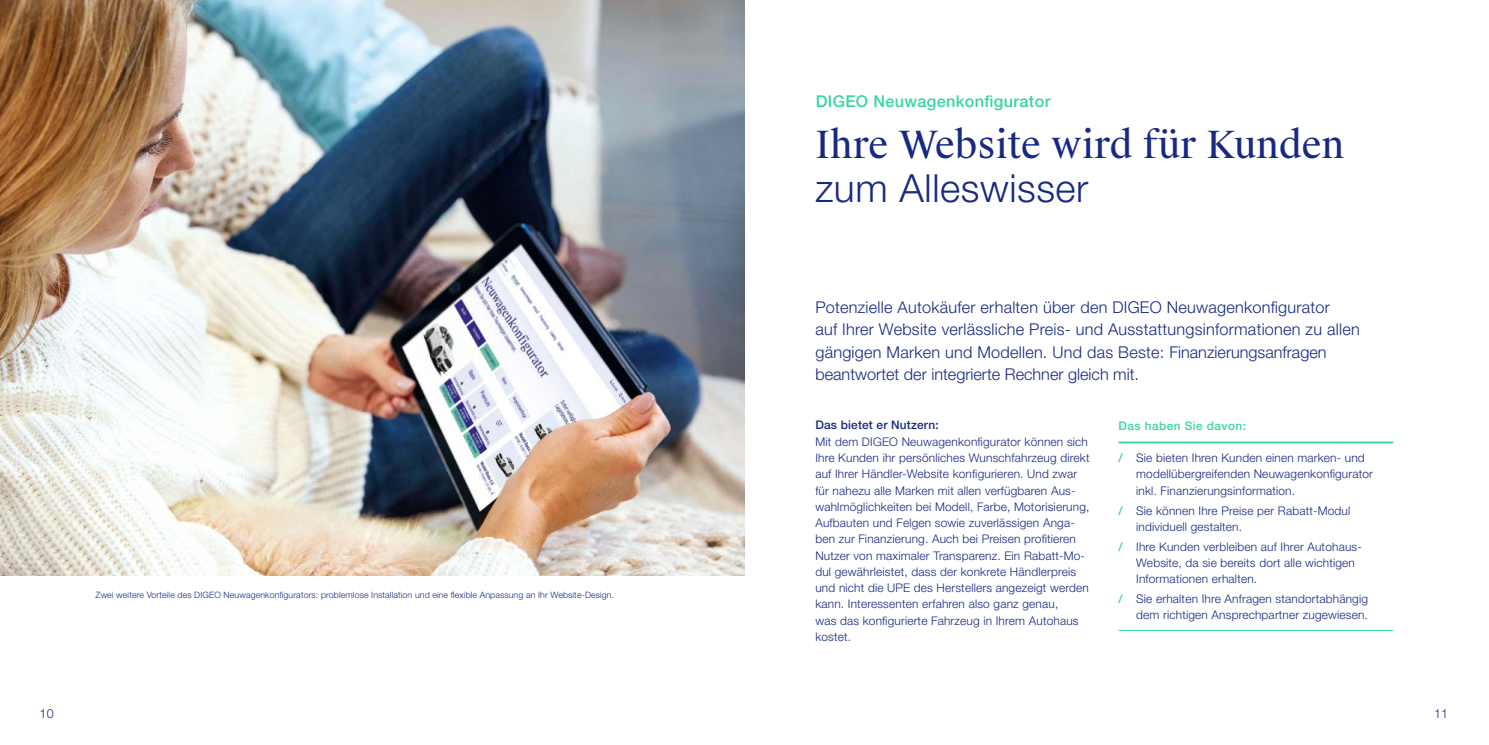
<style>
.page{position:relative;width:1489px;height:745px;background:#fff}
.page>*{position:absolute;margin:0;border:0;box-sizing:border-box;transform-origin:0 0}
.t1{font:300 38.75px "Helvetica Neue LT Std";letter-spacing:.015em;color:#172983}
.t2{font:37.5px "Suisse Works";letter-spacing:.005em;color:#172983}
.t3{font:300 16.25px/22.5px "Helvetica Neue LT Std";letter-spacing:.015em;color:#172983}
.t4{font:500 16.25px "Helvetica Neue LT Std";letter-spacing:.02em;color:#3ad4a7}
.t5{font:300 12.5px "Helvetica Neue LT Std";color:#172983}
.t6{font:300 11.88px/16.2px "Helvetica Neue LT Std";letter-spacing:.015em;color:#172983}
.t7{font:500 11.88px "Helvetica Neue LT Std";letter-spacing:.015em;color:#172983}
.t8{font:500 11.88px "Helvetica Neue LT Std";letter-spacing:.035em;color:#3ad4a7}
.t9{font:300 8.75px "Helvetica Neue LT Std";letter-spacing:.015em;color:#172983}
.s1{font-weight:500;color:#3ad4a7}
</style>
<div class="page">
<hr style="left:1118px;top:629px;width:275px;height:1px;background:#3ad4a7">
<hr style="left:1118px;top:441px;width:275px;height:2px;background:#3ad4a7">
<img style="left:0;top:0;width:744px;height:575px">
<h3 class="t4" style="left:815px;top:92px;width:236px">DIGEO Neuwagenkonfigurator</h3>
<p class="t9" style="left:95px;top:589px;width:520px">Zwei weitere Vorteile des DIGEO Neuwagenkonfigurators: problemlose Installation und eine flexible Anpassung an Ihr Website-Design.</p>
<h2 class="t2" style="left:815px;top:121px;width:530px">Ihre Website wird für Kunden</h2>
<h1 class="t1" style="left:815px;top:164px;width:274px">zum Alleswisser</h1>
<p class="t3" style="left:815px;top:295px;width:546px">Potenzielle Autokäufer erhalten über den DIGEO Neuwagenkonfigurator<br>auf Ihrer Website verlässliche Preis- und Ausstattungsinformationen zu allen gängigen Marken und Modellen. Und das Beste: Finanzierungsanfragen beantwortet der integrierte Rechner gleich mit.</p>
<p class="t7" style="left:815px;top:418px;width:125px">Das bietet er Nutzern:</p>
<p class="t6" style="left:815px;top:433px;width:275px">Mit dem DIGEO Neuwagenkonfigurator können sich Ihre Kunden ihr persönliches Wunschfahrzeug direkt auf Ihrer Händler-Website konfigurieren. Und zwar für nahezu alle Marken mit allen verfügbaren Aus&shy;wahlmöglichkeiten bei Modell, Farbe, Motorisierung, Aufbauten und Felgen sowie zuverlässigen Anga&shy;ben zur Finanzierung. Auch bei Preisen profitieren Nutzer von maximaler Transparenz. Ein Rabatt-Mo&shy;dul gewährleistet, dass der konkrete Händlerpreis und nicht die UPE des Herstellers angezeigt werden kann. Interessenten erfahren also ganz genau,<br>was das konfigurierte Fahrzeug in Ihrem Autohaus kostet.</p>
<p class="t8" style="left:1118px;top:418px;width:129px">Das haben Sie davon:</p>
<p class="t6" style="left:1136px;top:449px;width:238px;text-indent:-18px"><span class="s1">/</span> Sie bieten Ihren Kunden einen marken- und modellübergreifenden Neuwagenkonfigurator inkl. Finanzierungsinformation.</p>
<p class="t6" style="left:1136px;top:501px;width:215px;text-indent:-18px"><span class="s1">/</span> Sie können Ihre Preise per Rabatt-Modul individuell gestalten.</p>
<p class="t6" style="left:1136px;top:537px;width:227px;text-indent:-18px"><span class="s1">/</span> Ihre Kunden verbleiben auf Ihrer Autohaus-<br>Website, da sie bereits dort alle wichtigen<br>Informationen erhalten.</p>
<p class="t6" style="left:1118px;top:590px;width:251px;text-align:right"><span class="s1">/</span> Sie erhalten Ihre Anfragen standortabhängig dem richtigen Ansprechpartner zugewiesen.</p>
<p class="t5" style="left:40px;top:705px;width:16px">10</p>
<p class="t5" style="left:1433px;top:705px;width:16px">11</p>
</div>
